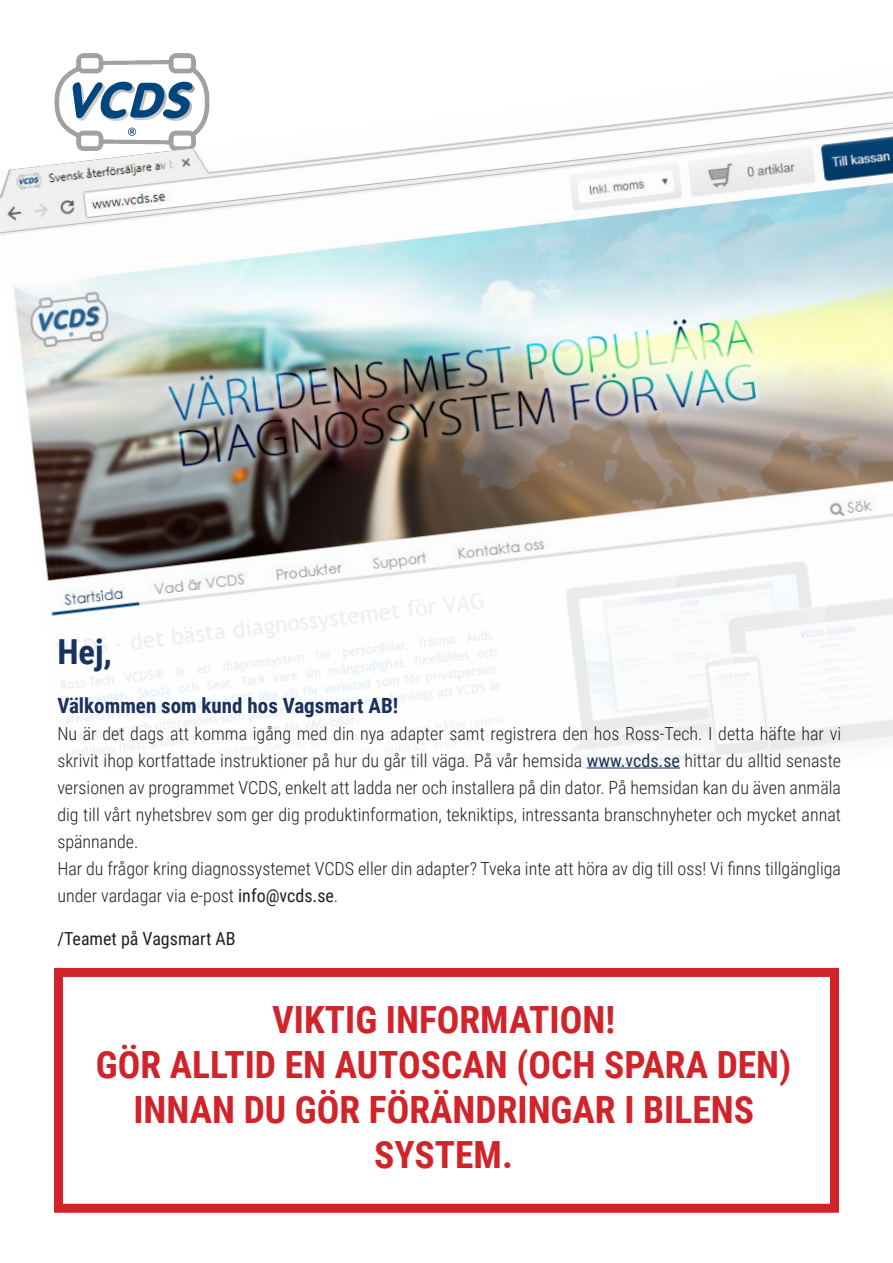
<style>
.page{position:relative;width:893px;height:1263px;background:#fff}
.page>*{position:absolute;margin:0;border:0;box-sizing:border-box;transform-origin:0 0}
.t1{font:700 37.5px/45px "Roboto Condensed";color:#d1232a;text-align:center}
.t2{font:700 34.5px "Roboto Condensed";color:#19315c}
.t3{font:700 21px "Roboto Condensed";color:#19315c}
.t4{font:300 18px/27px "Roboto Condensed";color:#231f20}
.t5{font:18px "Roboto Condensed";color:#231f20}
.s1{font-weight:400;color:#19315c}
.s2{font-weight:400}
</style>
<div class="page">
<img style="left:76px;top:53px;width:120px;height:12px">
<img style="left:0;top:65px;width:893px;height:467px">
<svg style="left:42px;top:532px;width:851px;height:237px"></svg>
<hr style="left:587px;top:767px;width:93px;height:1px;background:#19315c">
<div style="left:54px;top:968px;width:785px;height:245px;border:9px solid #d1232a"></div>
<h2 class="t2" style="left:57px;top:628px;width:56px">Hej,</h2>
<p class="t3" style="left:57px;top:690px;width:342px">Välkommen som kund hos Vagsmart AB!</p>
<p class="t4" style="left:57px;top:719px;width:785px">Nu är det dags att komma igång med din nya adapter samt registrera den hos Ross-Tech. I detta häfte har vi skrivit ihop kortfattade instruktioner på hur du går till väga. På vår hemsida <span class="s1">www.vcds.se</span> hittar du alltid senaste versionen av programmet VCDS, enkelt att ladda ner och installera på din dator. På hemsidan kan du även anmäla dig till vårt nyhetsbrev som ger dig produktinformation, tekniktips, intressanta branschnyheter och mycket annat spännande.<br>Har du frågor kring diagnossystemet VCDS eller din adapter? Tveka inte att höra av dig till oss! Vi finns tillgängliga under vardagar via e-post <span class="s2">info@vcds.se</span>.</p>
<p class="t5" style="left:57px;top:926px;width:180px">/Teamet på Vagsmart AB</p>
<h1 class="t1" style="left:96px;top:995px;width:697px">VIKTIG INFORMATION!<br>GÖR ALLTID EN AUTOSCAN (OCH SPARA DEN)<br>INNAN DU GÖR FÖRÄNDRINGAR I BILENS<br>SYSTEM.</h1>
</div>
